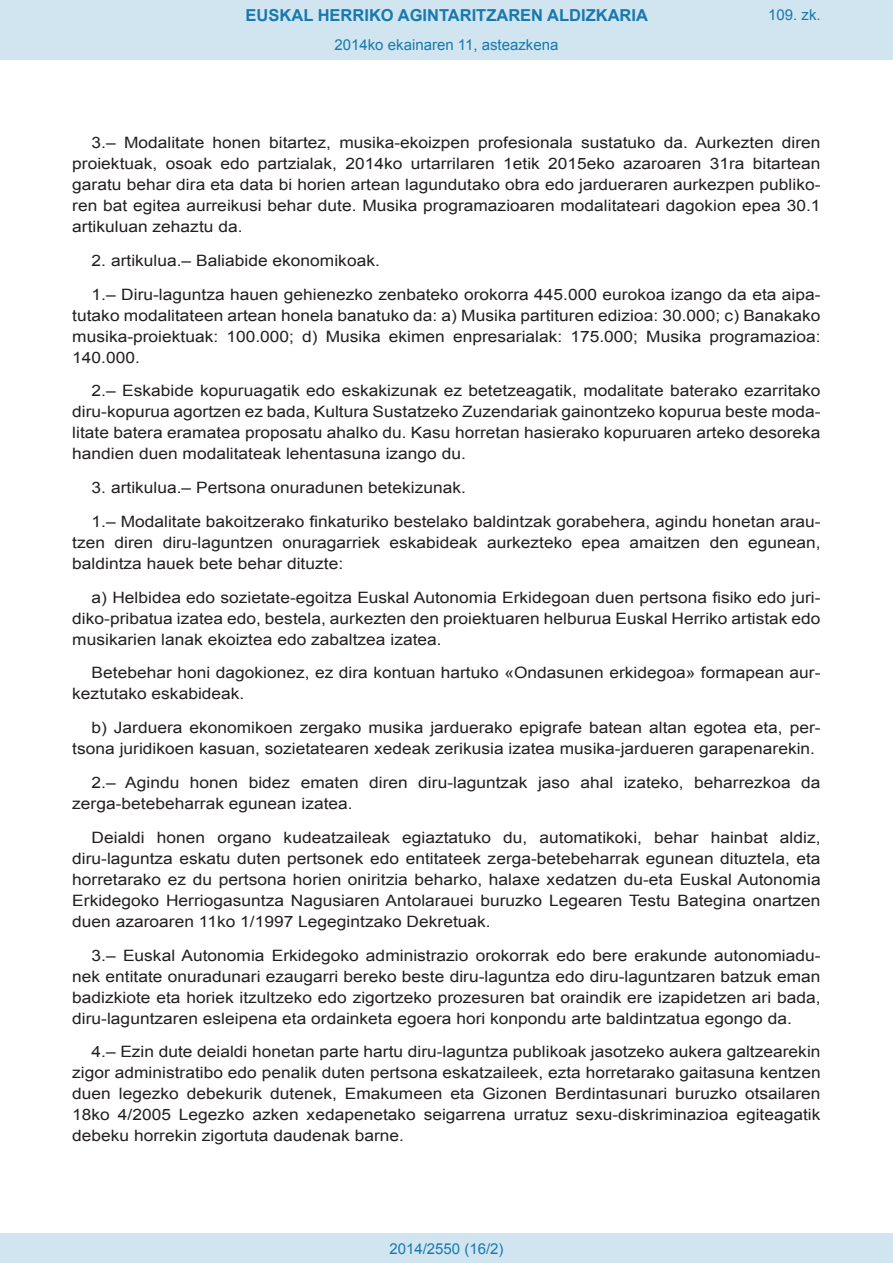
<style>
.page{position:relative;width:893px;height:1263px;background:#fff}
.page>*{position:absolute;margin:0;border:0;box-sizing:border-box;transform-origin:0 0}
.t1{font:700 16.5px "Arial";color:#1879ad}
.BOPVDetalle{font:15.6px/21px "Arial";color:#231f20;text-align:justify;scale:1.11 1}
.Paginacion_Centro{font:15px "Arial";color:#1879ad}
</style>
<div class="page">
<div style="left:0;top:0;width:893px;height:60px;background:#d0e5f0"></div>
<div style="left:0;top:1233px;width:893px;height:30px;background:#d0e5f0"></div>
<p class="t1" style="left:246px;top:4px;width:404px">EUSKAL HERRIKO AGINTARITZAREN ALDIZKARIA</p>
<p class="Paginacion_Centro" style="left:334px;top:35px;width:226px">2014ko ekainaren 11, asteazkena</p>
<p class="Paginacion_Centro" style="left:768px;top:5px;width:54px">109. zk.</p>
<p class="BOPVDetalle" style="left:72px;top:132px;width:676px;text-indent:19px">3.– Modalitate honen bitartez, musika-ekoizpen profesionala sustatuko da. Aurkezten diren proiektuak, osoak edo partzialak, 2014ko urtarrilaren 1etik 2015eko azaroaren 31ra bitartean garatu behar dira eta data bi horien artean lagundutako obra edo jardueraren aurkezpen publiko&shy;ren bat egitea aurreikusi behar dute. Musika programazioaren modalitateari dagokion epea 30.1 artikuluan zehaztu da.</p>
<p class="BOPVDetalle" style="left:92px;top:250px;width:261px">2. artikulua.– Baliabide ekonomikoak.</p>
<p class="BOPVDetalle" style="left:72px;top:284px;width:676px;text-indent:19px">1.– Diru-laguntza hauen gehienezko zenbateko orokorra 445.000 eurokoa izango da eta aipa&shy;tutako modalitateen artean honela banatuko da: a) Musika partituren edizioa: 30.000; c) Banakako musika-proiektuak: 100.000; d) Musika ekimen enpresarialak: 175.000; Musika programazioa:<br>140.000.</p>
<p class="BOPVDetalle" style="left:72px;top:381px;width:676px;text-indent:19px">2.– Eskabide kopuruagatik edo eskakizunak ez betetzeagatik, modalitate baterako ezarritako diru-kopurua agortzen ez bada, Kultura Sustatzeko Zuzendariak gainontzeko kopurua beste moda&shy;litate batera eramatea proposatu ahalko du. Kasu horretan hasierako kopuruaren arteko desoreka handien duen modalitateak lehentasuna izango du.</p>
<p class="BOPVDetalle" style="left:92px;top:477px;width:339px">3. artikulua.– Pertsona onuradunen betekizunak.</p>
<p class="BOPVDetalle" style="left:72px;top:511px;width:676px;text-indent:19px">1.– Modalitate bakoitzerako finkaturiko bestelako baldintzak gorabehera, agindu honetan arau&shy;tzen diren diru-laguntzen onuragarriek eskabideak aurkezteko epea amaitzen den egunean, baldintza hauek bete behar dituzte:</p>
<p class="BOPVDetalle" style="left:72px;top:587px;width:676px;text-indent:19px">a) Helbidea edo sozietate-egoitza Euskal Autonomia Erkidegoan duen pertsona fisiko edo juri&shy;diko-pribatua izatea edo, bestela, aurkezten den proiektuaren helburua Euskal Herriko artistak edo musikarien lanak ekoiztea edo zabaltzea izatea.</p>
<p class="BOPVDetalle" style="left:72px;top:663px;width:676px;text-indent:19px">Betebehar honi dagokionez, ez dira kontuan hartuko «Ondasunen erkidegoa» formapean aur&shy;keztutako eskabideak.</p>
<p class="BOPVDetalle" style="left:72px;top:717px;width:676px;text-indent:19px">b) Jarduera ekonomikoen zergako musika jarduerako epigrafe batean altan egotea eta, per&shy;tsona juridikoen kasuan, sozietatearen xedeak zerikusia izatea musika-jardueren garapenarekin.</p>
<p class="BOPVDetalle" style="left:72px;top:772px;width:676px;text-indent:19px">2.– Agindu honen bidez ematen diren diru-laguntzak jaso ahal izateko, beharrezkoa da zerga-betebeharrak egunean izatea.</p>
<p class="BOPVDetalle" style="left:72px;top:827px;width:676px;text-indent:19px">Deialdi honen organo kudeatzaileak egiaztatuko du, automatikoki, behar hainbat aldiz, diru-laguntza eskatu duten pertsonek edo entitateek zerga-betebeharrak egunean dituztela, eta horretarako ez du pertsona horien oniritzia beharko, halaxe xedatzen du-eta Euskal Autonomia Erkidegoko Herriogasuntza Nagusiaren Antolarauei buruzko Legearen Testu Bategina onartzen duen azaroaren 11ko 1/1997 Legegintzako Dekretuak.</p>
<p class="BOPVDetalle" style="left:72px;top:945px;width:676px;text-indent:19px">3.– Euskal Autonomia Erkidegoko administrazio orokorrak edo bere erakunde autonomiadu&shy;nek entitate onuradunari ezaugarri bereko beste diru-laguntza edo diru-laguntzaren batzuk eman badizkiote eta horiek itzultzeko edo zigortzeko prozesuren bat oraindik ere izapidetzen ari bada, diru-laguntzaren esleipena eta ordainketa egoera hori konpondu arte baldintzatua egongo da.</p>
<p class="BOPVDetalle" style="left:72px;top:1041px;width:676px;text-indent:19px">4.– Ezin dute deialdi honetan parte hartu diru-laguntza publikoak jasotzeko aukera galtzearekin zigor administratibo edo penalik duten pertsona eskatzaileek, ezta horretarako gaitasuna kentzen duen legezko debekurik dutenek, Emakumeen eta Gizonen Berdintasunari buruzko otsailaren 18ko 4/2005 Legezko azken xedapenetako seigarrena urratuz sexu-diskriminazioa egiteagatik debeku horrekin zigortuta daudenak barne.</p>
<p class="Paginacion_Centro" style="left:389px;top:1238px;width:116px">2014/2550 (16/2)</p>
</div>
